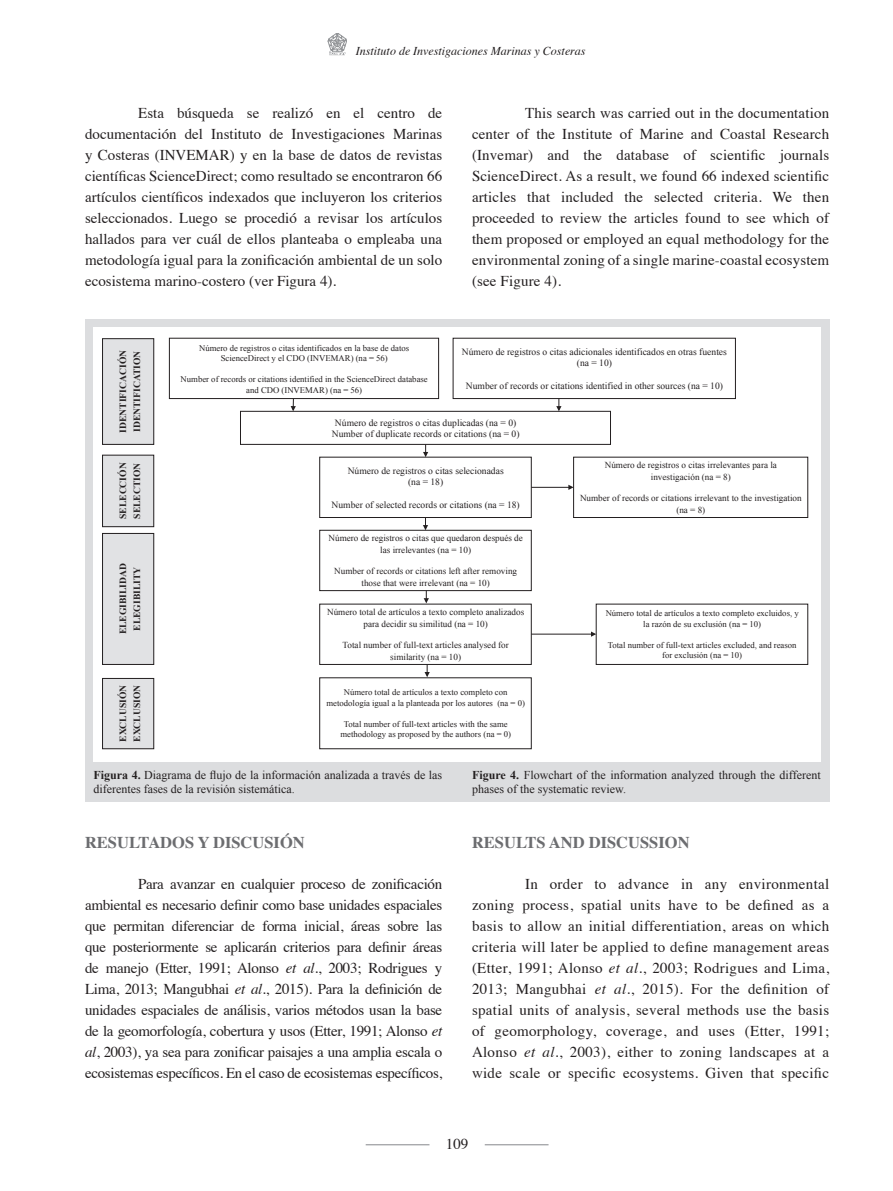
<style>
.page{position:relative;width:893px;height:1191px;background:#fff}
.page>*{position:absolute;margin:0;border:0;box-sizing:border-box;transform-origin:0 0}
.t1{font:700 16.5px "Times";color:#6c6d70}
.t2{font:15px/21px "Times";color:#231f20;text-align:justify}
.t3{font:12px/14.4px "Times New Roman";color:#231f20}
.t4{font:italic 12px "Times";color:#231f20}
.t5{font:9.6px/11.2px "Times New Roman";color:#231f20;text-align:center}
.t6{font:700 9.6px/13.8px "Times New Roman";color:#231f20}
.t7{font:9.15px/11.2px "Times New Roman";color:#231f20;text-align:center}
.t8{font:8.7px/10.5px "Times New Roman";color:#231f20;text-align:center}
.s1{font-weight:700}
.s2{font-style:italic}
</style>
<div class="page">
<svg style="left:328px;top:33px;width:19px;height:22px"></svg>
<hr style="left:366px;top:1144px;width:63px;height:1px;background:#939598">
<hr style="left:485px;top:1144px;width:64px;height:1px;background:#939598">
<div style="left:85px;top:319px;width:744px;height:482px;background:#dcdddf"></div>
<div style="left:94px;top:327px;width:727px;height:435px;background:#fff"></div>
<div style="left:169px;top:338px;width:270px;height:61px;border:1px solid #231f20"></div>
<div style="left:453px;top:338px;width:283px;height:61px;border:1px solid #231f20"></div>
<div style="left:240px;top:411px;width:371px;height:34px;border:1px solid #231f20"></div>
<div style="left:596px;top:604px;width:212px;height:61px;border:1px solid #231f20"></div>
<div style="left:573px;top:457px;width:235px;height:61px;border:1px solid #231f20"></div>
<div style="left:319px;top:457px;width:213px;height:61px;border:1px solid #231f20"></div>
<div style="left:319px;top:530px;width:213px;height:61px;border:1px solid #231f20"></div>
<div style="left:319px;top:604px;width:213px;height:61px;border:1px solid #231f20"></div>
<div style="left:319px;top:677px;width:213px;height:72px;border:1px solid #231f20"></div>
<svg style="left:291px;top:398px;width:5px;height:13px"></svg>
<svg style="left:556px;top:398px;width:5px;height:13px"></svg>
<svg style="left:423px;top:444px;width:5px;height:13px"></svg>
<svg style="left:423px;top:517px;width:5px;height:13px"></svg>
<svg style="left:425px;top:664px;width:5px;height:13px"></svg>
<svg style="left:424px;top:590px;width:5px;height:13px"></svg>
<hr style="left:531px;top:487px;width:41px;height:1px;background:#231f20">
<svg style="left:568px;top:485px;width:6px;height:5px"></svg>
<hr style="left:531px;top:634px;width:63px;height:1px;background:#231f20">
<svg style="left:591px;top:631px;width:5px;height:6px"></svg>
<div style="left:103px;top:339px;width:51px;height:105px;background:#e1e2e4"></div>
<div style="left:102px;top:338px;width:52px;height:107px;border:1px solid #231f20"></div>
<div style="left:103px;top:455px;width:51px;height:71px;background:#e1e2e4"></div>
<div style="left:102px;top:455px;width:52px;height:72px;border:1px solid #231f20"></div>
<div style="left:103px;top:533px;width:51px;height:131px;background:#e1e2e4"></div>
<div style="left:102px;top:533px;width:52px;height:132px;border:1px solid #231f20"></div>
<div style="left:103px;top:678px;width:51px;height:70px;background:#e1e2e4"></div>
<div style="left:102px;top:678px;width:52px;height:71px;border:1px solid #231f20"></div>
<p class="t4" style="left:356px;top:41px;width:231px">Instituto de Investigaciones Marinas y Costeras</p>
<p class="t2" style="left:85px;top:101px;width:359px;text-indent:53px">Esta búsqueda se realizó en el centro de documentación del Instituto de Investigaciones Marinas y Costeras (INVEMAR) y en la base de datos de revistas científicas ScienceDirect; como resultado se encontraron 66 artículos científicos indexados que incluyeron los criterios seleccionados. Luego se procedió a revisar los artículos hallados para ver cuál de ellos planteaba o empleaba una metodología igual para la zonificación ambiental de un solo ecosistema marino-costero (ver Figura 4).</p>
<p class="t2" style="left:472px;top:101px;width:359px;text-indent:53px">This search was carried out in the documentation center of the Institute of Marine and Coastal Research (Invemar) and the database of scientific journals ScienceDirect. As a result, we found 66 indexed scientific articles that included the selected criteria. We then proceeded to review the articles found to see which of them proposed or employed an equal methodology for the environmental zoning of a single marine-coastal ecosystem (see Figure 4).</p>
<p class="t8" style="left:199px;top:343px;width:212px">Número de registros o citas identificados en la base de datos<br>ScienceDirect y el CDO (INVEMAR) (na = 56)</p>
<p class="t8" style="left:181px;top:374px;width:249px">Number of records or citations identified in the ScienceDirect database and CDO (INVEMAR) (na = 56)</p>
<p class="t5" style="left:462px;top:346px;width:266px">Número de registros o citas adicionales identificados en otras fuentes (na = 10)</p>
<p class="t5" style="left:466px;top:380px;width:259px">Number of records or citations identified in other sources (na = 10)</p>
<p class="t5" style="left:332px;top:417px;width:189px">Número de registros o citas duplicadas (na = 0)<br>Number of duplicate records or citations (na = 0)</p>
<p class="t6" style="left:116px;top:432px;width:84px;rotate:-90deg">IDENTIFICACIÓN<br>IDENTIFICATION</p>
<p class="t6" style="left:116px;top:519px;width:58px;rotate:-90deg">SELECCIÓN<br>SELECTION</p>
<p class="t7" style="left:605px;top:459px;width:174px">Número de registros o citas irrelevantes para la investigación (na = 8)</p>
<p class="t7" style="left:580px;top:492px;width:223px">Number of records or citations irrelevant to the investigation (na = 8)</p>
<p class="t5" style="left:348px;top:465px;width:158px">Número de registros o citas selecionadas (na = 18)</p>
<p class="t5" style="left:332px;top:499px;width:190px">Number of selected records or citations (na = 18)</p>
<p class="t7" style="left:329px;top:532px;width:196px">Número de registros o citas que quedaron después de las irrelevantes (na = 10)</p>
<p class="t7" style="left:334px;top:565px;width:184px">Number of records or citations left after removing those that were irrelevant (na = 10)</p>
<p class="t7" style="left:327px;top:606px;width:199px">Número total de artículos a texto completo analizados para decidir su similitud (na = 10)</p>
<p class="t7" style="left:343px;top:639px;width:168px">Total number of full-text articles analysed for similarity (na = 10)</p>
<p class="t8" style="left:326px;top:687px;width:200px">Número total de artículos a texto completo con metodología igual a la planteada por los autores (na = 0)</p>
<p class="t8" style="left:340px;top:718px;width:172px">Total number of full-text articles with the same methodology as proposed by the authors (na = 0)</p>
<p class="t6" style="left:116px;top:634px;width:73px;text-align:center;rotate:-90deg">ELEGIBILIDAD<br>ELEGIBILITY</p>
<p class="t8" style="left:606px;top:608px;width:195px">Número total de artículos a texto completo excluidos, y la razón de su exclusión (na = 10)</p>
<p class="t8" style="left:608px;top:639px;width:190px">Total number of full-text articles excluded, and reason for exclusión (na = 10)</p>
<p class="t6" style="left:116px;top:742px;width:58px;rotate:-90deg">EXCLUSIÓN<br>EXCLUSION</p>
<p class="t3" style="left:94px;top:767px;width:350px"><span class="s1">Figura 4.</span> Diagrama de flujo de la información analizada a través de las diferentes fases de la revisión sistemática.</p>
<p class="t3" style="left:472px;top:767px;width:350px"><span class="s1">Figure 4.</span> Flowchart of the information analyzed through the different phases of the systematic review.</p>
<p class="t1" style="left:85px;top:826px;width:221px">RESULTADOS Y DISCUSIÓN</p>
<p class="t2" style="left:85px;top:872px;width:359px;text-indent:53px">Para avanzar en cualquier proceso de zonificación ambiental es necesario definir como base unidades espaciales que permitan diferenciar de forma inicial, áreas sobre las que posteriormente se aplicarán criterios para definir áreas de manejo (Etter, 1991; Alonso <span class="s2">et al.</span>, 2003; Rodrigues y Lima, 2013; Mangubhai <span class="s2">et al</span>., 2015). Para la definición de unidades espaciales de análisis, varios métodos usan la base de la geomorfología, cobertura y usos (Etter, 1991; Alonso <span class="s2">et al</span>, 2003), ya sea para zonificar paisajes a una amplia escala o ecosistemas específicos. En el caso de ecosistemas específicos,</p>
<p class="t1" style="left:472px;top:826px;width:219px">RESULTS AND DISCUSSION</p>
<p class="t2" style="left:472px;top:872px;width:359px;text-indent:53px">In order to advance in any environmental zoning process, spatial units have to be defined as a basis to allow an initial differentiation, areas on which criteria will later be applied to define management areas (Etter, 1991; Alonso <span class="s2">et al.</span>, 2003; Rodrigues and Lima, 2013; Mangubhai <span class="s2">et al.</span>, 2015). For the definition of spatial units of analysis, several methods use the basis of geomorphology, coverage, and uses (Etter, 1991; Alonso <span class="s2">et al.</span>, 2003), either to zoning landscapes at a wide scale or specific ecosystems. Given that specific</p>
<p class="t2" style="left:446px;top:1131px;width:24px">109</p>
</div>
